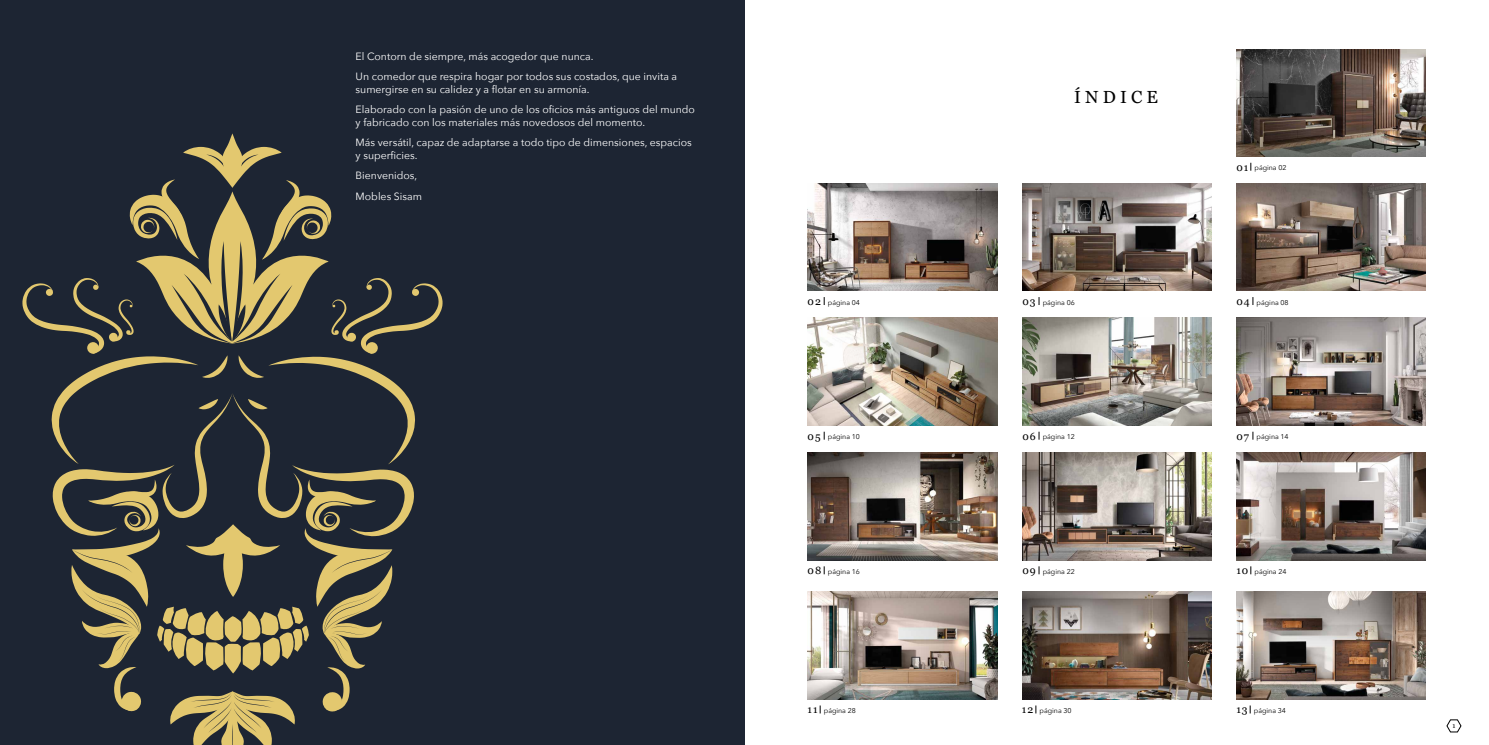
<style>
.page{position:relative;width:1489px;height:745px;background:#fff}
.page>*{position:absolute;margin:0;border:0;box-sizing:border-box;transform-origin:0 0}
.t1{font:17.5px "Georgia";letter-spacing:.24em;color:#000}
.t2{font:10.5px/20.5px "Avenir Next";color:#fff}
.t3{font:10.5px "Georgia";letter-spacing:.1em;color:#000}
.t4{font:7px "Avenir Next";color:#000}
.t5{font:7px "Georgia";color:#000}
</style>
<div class="page">
<div style="left:0;top:0;width:744px;height:744px;background:#1d2533"></div>
<img style="left:1236px;top:49px;width:189px;height:107px">
<img style="left:1022px;top:591px;width:189px;height:107px">
<img style="left:1236px;top:452px;width:189px;height:107px">
<img style="left:1236px;top:183px;width:189px;height:108px">
<img style="left:1022px;top:183px;width:189px;height:108px">
<img style="left:807px;top:452px;width:190px;height:107px">
<img style="left:1022px;top:318px;width:189px;height:107px">
<img style="left:1236px;top:318px;width:189px;height:107px">
<img style="left:1236px;top:591px;width:189px;height:107px">
<img style="left:807px;top:591px;width:190px;height:107px">
<img style="left:807px;top:318px;width:190px;height:107px">
<img style="left:807px;top:183px;width:190px;height:108px">
<img style="left:1022px;top:452px;width:189px;height:107px">
<svg style="left:22px;top:133px;width:420px;height:611px"></svg>
<svg style="left:1446px;top:719px;width:14px;height:12px"></svg>
<p class="t2" style="left:355px;top:45px;width:323px">El Contorn de siempre, más acogedor que nunca.<br>Un comedor que respira hogar por todos sus costados, que invita a</p>
<p class="t2" style="left:355px;top:78px;width:341px">sumergirse en su calidez y a flotar en su armonía.<br>Elaborado con la pasión de uno de los oficios más antiguos del mundo</p>
<p class="t2" style="left:355px;top:111px;width:337px">y fabricado con los materiales más novedosos del momento.<br>Más versátil, capaz de adaptarse a todo tipo de dimensiones, espacios</p>
<p class="t2" style="left:355px;top:144px;width:68px">y superficies.<br>Bienvenidos,<br>Mobles Sisam</p>
<p class="t3" style="left:807px;top:293px;width:15px">02</p>
<p class="t4" style="left:827px;top:296px;width:34px">página 04</p>
<p class="t3" style="left:807px;top:428px;width:15px">05</p>
<p class="t4" style="left:827px;top:430px;width:34px">página 10</p>
<p class="t3" style="left:807px;top:562px;width:15px">08</p>
<p class="t4" style="left:827px;top:565px;width:34px">página 16</p>
<p class="t3" style="left:807px;top:701px;width:12px">11</p>
<p class="t4" style="left:823px;top:704px;width:34px">página 28</p>
<h1 class="t1" style="left:1073px;top:84px;width:85px">ÍNDICE</h1>
<p class="t3" style="left:1236px;top:159px;width:14px">01</p>
<p class="t4" style="left:1254px;top:162px;width:34px">página 02</p>
<p class="t3" style="left:1022px;top:293px;width:15px">03</p>
<p class="t4" style="left:1042px;top:296px;width:34px">página 06</p>
<p class="t3" style="left:1236px;top:293px;width:15px">04</p>
<p class="t4" style="left:1256px;top:296px;width:34px">página 08</p>
<p class="t3" style="left:1022px;top:428px;width:15px">06</p>
<p class="t4" style="left:1042px;top:430px;width:34px">página 12</p>
<p class="t3" style="left:1236px;top:428px;width:14px">07</p>
<p class="t4" style="left:1256px;top:430px;width:34px">página 14</p>
<p class="t3" style="left:1022px;top:562px;width:15px">09</p>
<p class="t4" style="left:1042px;top:565px;width:34px">página 22</p>
<p class="t3" style="left:1236px;top:562px;width:14px">10</p>
<p class="t4" style="left:1254px;top:565px;width:34px">página 24</p>
<p class="t3" style="left:1021px;top:701px;width:13px">12</p>
<p class="t4" style="left:1039px;top:704px;width:34px">página 30</p>
<p class="t3" style="left:1236px;top:701px;width:13px">13</p>
<p class="t4" style="left:1253px;top:704px;width:34px">página 34</p>
<p class="t5" style="left:1452px;top:720px;width:5px">1</p>
</div>
